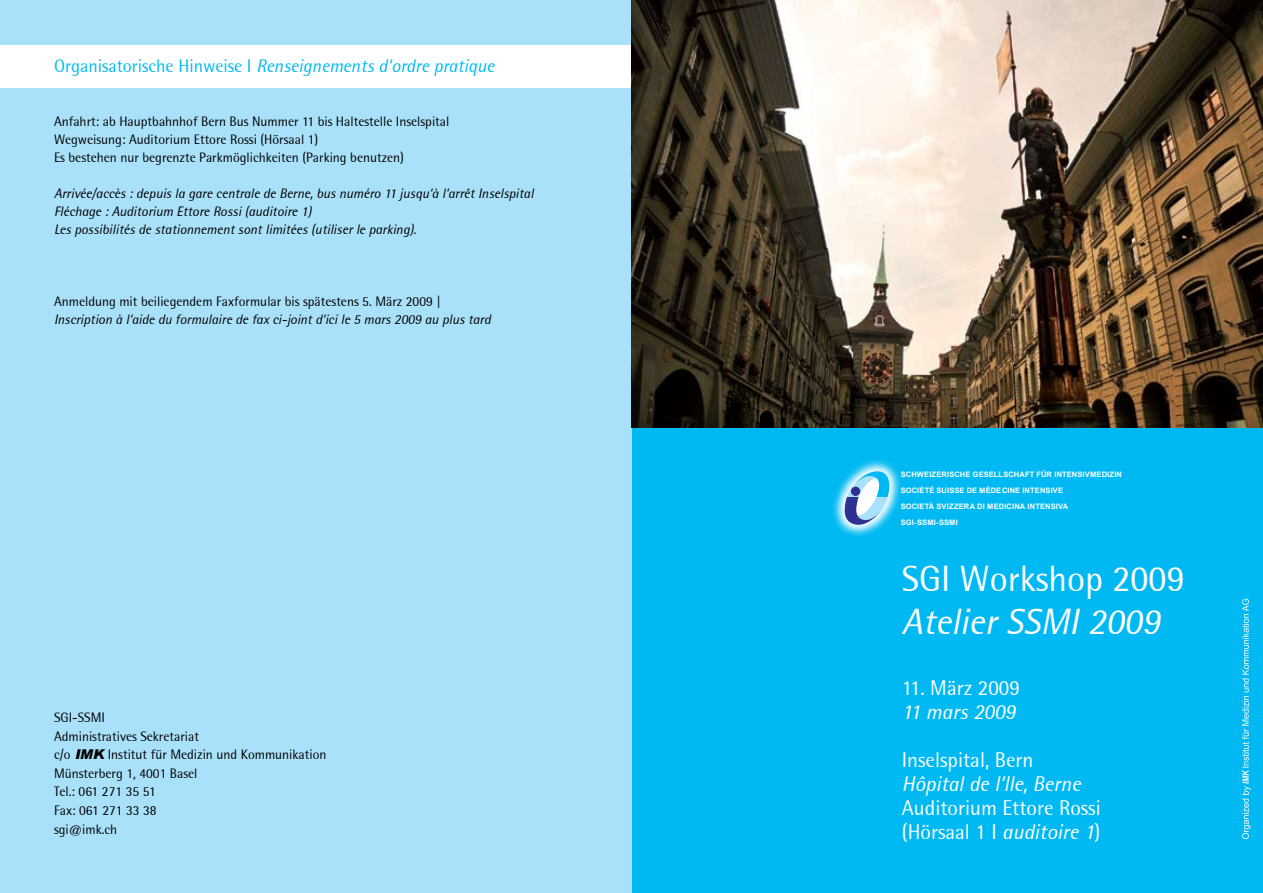
<style>
.page{position:relative;width:1263px;height:893px;background:#fff}
.page>*{position:absolute;margin:0;border:0;box-sizing:border-box;transform-origin:0 0}
.t1{font:36px "Libre Semi Sans S Si";color:#fff}
.t2{font:italic 36px "Libre Semi Sans S Si";color:#fff}
.t3{font:21px/24px "Libre Semi Sans S Si";color:#fff}
.t4{font:italic 21px "Libre Semi Sans S Si";color:#fff}
.t5{font:italic 18px "Libre Semi Sans S Si";color:#00b9f2}
.t6{font:13.5px/18.6px "Libre Semi Sans S Si";color:#000}
.t7{font:italic 13.5px/18px "Libre Semi Sans S Si";color:#000}
.t8{font:700 7.5px/15.8px "Arial";letter-spacing:.015em;color:#fff}
.s1{font-style:normal}
.s2{font-family:"Arial";font-weight:900;font-style:italic}
.s3{font-style:italic}
</style>
<div class="page">
<div style="left:0;top:0;width:631px;height:893px;background:#aae1fa"></div>
<div style="left:0;top:45px;width:631px;height:43px;background:#fff"></div>
<div style="left:629px;top:0;width:634px;height:893px;background:#00b9f2"></div>
<svg style="left:1242px;top:599px;width:8px;height:240px"></svg>
<svg style="left:833px;top:460px;width:68px;height:76px"></svg>
<svg style="left:840px;top:467px;width:51px;height:64px"></svg>
<img style="left:631px;top:0;width:632px;height:427px">
<h3 class="t5" style="left:54px;top:55px;width:442px"><span class="s1">Organisatorische Hinweise I</span> Renseignements d‘ordre pratique</h3>
<p class="t6" style="left:54px;top:112px;width:397px;line-height:18px">Anfahrt: ab Hauptbahnhof Bern Bus Nummer 11 bis Haltestelle Inselspital<br>Wegweisung: Auditorium Ettore Rossi (Hörsaal 1)<br>Es bestehen nur begrenzte Parkmöglichkeiten (Parking benutzen)</p>
<p class="t7" style="left:54px;top:184px;width:481px">Arrivée/accès : depuis la gare centrale de Berne, bus numéro 11 jusqu‘à l‘arrêt Inselspital<br>Fléchage : Auditorium Ettore Rossi (auditoire 1)<br>Les possibilités de stationnement sont limitées (utiliser le parking).</p>
<p class="t6" style="left:54px;top:292px;width:388px">Anmeldung mit beiliegendem Faxformular bis spätestens 5. März 2009 |</p>
<p class="t7" style="left:54px;top:310px;width:438px">Inscription à l‘aide du formulaire de fax ci-joint d‘ici le 5 mars 2009 au plus tard</p>
<p class="t6" style="left:54px;top:708px;width:274px">SGI-SSMI<br>Administratives Sekretariat<br>c/o <span class="s2">IMK</span> Institut für Medizin und Kommunikation<br>Münsterberg 1, 4001 Basel<br>Tel.: 061 271 35 51<br>Fax: 061 271 33 38<br>sgi@imk.ch</p>
<p class="t8" style="left:901px;top:467px;width:223px">SCHWEIZERISCHE GESELLSCHAFT FÜR INTENSIVMEDIZIN SOCIÉTÉ SUISSE DE MÉDECINE INTENSIVE<br>SOCIETÀ SVIZZERA DI MEDICINA INTENSIVA SGI-SSMI-SSMI</p>
<h1 class="t1" style="left:902px;top:557px;width:284px">SGI Workshop 2009</h1>
<h1 class="t2" style="left:902px;top:600px;width:259px">Atelier SSMI 2009</h1>
<h2 class="t3" style="left:902px;top:676px;width:120px">11. März 2009</h2>
<h2 class="t4" style="left:902px;top:699px;width:115px">11 mars 2009</h2>
<h2 class="t3" style="left:902px;top:748px;width:133px">Inselspital, Bern</h2>
<h2 class="t4" style="left:902px;top:771px;width:180px">Hôpital de l‘lle, Berne</h2>
<h2 class="t3" style="left:902px;top:796px;width:200px">Auditorium Ettore Rossi (Hörsaal 1 I <span class="s3">auditoire 1</span>)</h2>
</div>
